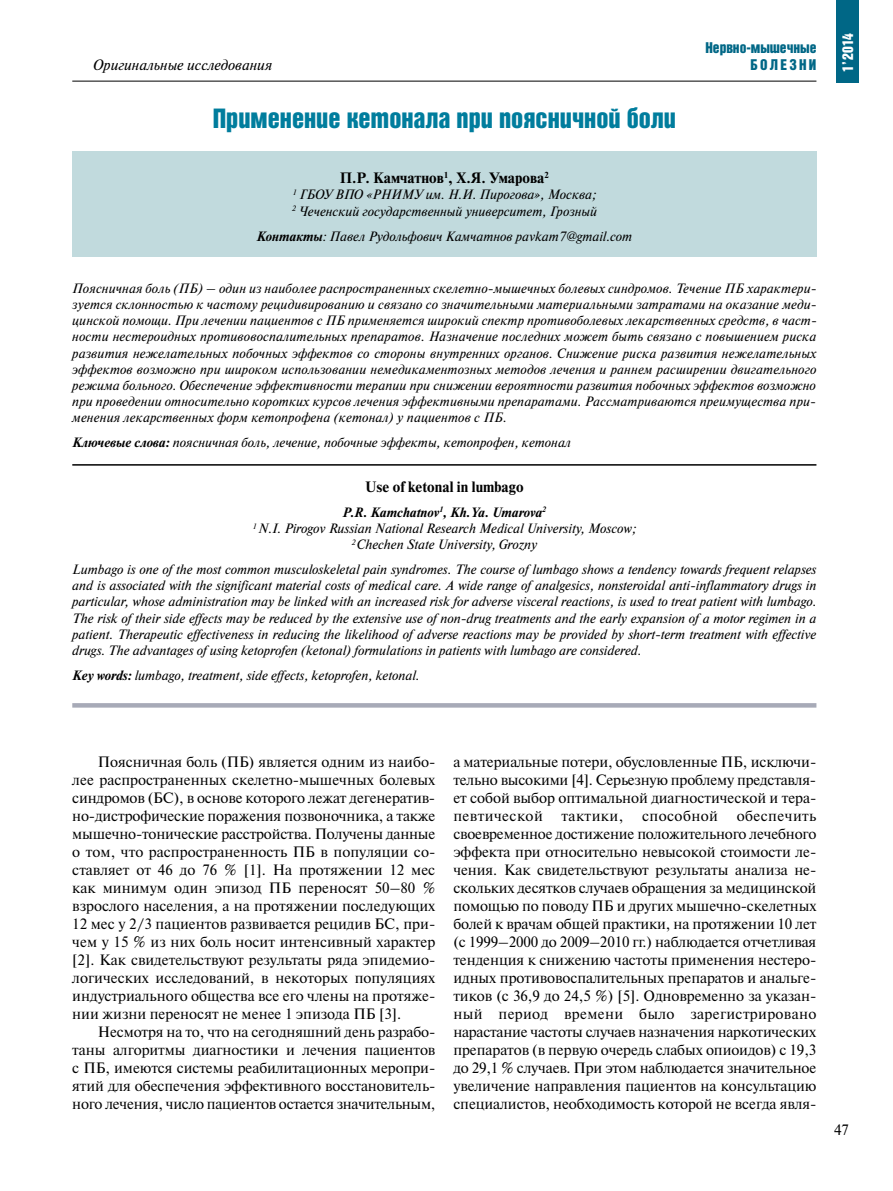
<style>
.page{position:relative;width:893px;height:1191px;background:#fff}
.page>*{position:absolute;margin:0;border:0;box-sizing:border-box;transform-origin:0 0}
.t1{font:27px "Bastion Kontrast Alt C";color:#007d9d}
.t2{font:15px/18px "Newton C";letter-spacing:-.005em;color:#000;text-align:justify}
.t3{font:700 15px "Newton C";color:#000}
.t4{font:italic 15px "Newton C";color:#000}
.t5{font:15px/16.5px "Bastion Kontrast Alt C";color:#006786;text-align:right}
.t6{font:15px "Newton C";letter-spacing:.025em;color:#000}
.t7{font:15px "Bastion Kontrast Alt C";color:#fff}
.t8{font:italic 13.5px/16.2px "Newton C";color:#000;text-align:justify}
.s1{font-weight:700}
</style>
<div class="page">
<div style="left:837px;top:0;width:22px;height:83px;background:#006786"></div>
<hr style="left:72px;top:81px;width:744px;height:1px;background:#000">
<div style="left:72px;top:151px;width:744px;height:105px;background:#c1dadd"></div>
<hr style="left:72px;top:464px;width:744px;height:1px;background:#000">
<hr style="left:72px;top:703px;width:744px;height:4px;background:#a7aab7">
<p class="t5" style="left:705px;top:40px;width:112px">Нервно-мышечные<br>БОЛЕЗНИ</p>
<p class="t4" style="left:94px;top:57px;width:180px">Оригинальные исследования</p>
<h1 class="t1" style="left:213px;top:105px;width:465px">Применение кетонала при поясничной боли</h1>
<p class="t3" style="left:340px;top:169px;width:211px">П.Р. Камчатнов<sup>1</sup>, Х.Я. Умарова<sup>2</sup></p>
<p class="t8" style="left:292px;top:186px;width:307px"><sup>1</sup> ГБОУ ВПО «РНИМУ им. Н.И. Пирогова», Москва;<br><sup>2</sup> Чеченский государственный университет, Грозный</p>
<p class="t8" style="left:256px;top:228px;width:377px"><span class="s1">Контакты</span>: Павел Рудольфович Камчатнов pavkam7@gmail.com</p>
<p class="t8" style="left:72px;top:280px;width:746px">Поясничная боль (ПБ) – один из наиболее распространенных скелетно-мышечных болевых синдромов. Течение ПБ характери&shy;зуется склонностью к частому рецидивированию и связано со значительными материальными затратами на оказание меди&shy;цинской помощи. При лечении пациентов с ПБ применяется широкий спектр противоболевых лекарственных средств, в част&shy;ности нестероидных противовоспалительных препаратов. Назначение последних может быть связано с повышением риска развития нежелательных побочных эффектов со стороны внутренних органов. Снижение риска развития нежелательных эффектов возможно при широком использовании немедикаментозных методов лечения и раннем расширении двигательного режима больного. Обеспечение эффективности терапии при снижении вероятности развития побочных эффектов возможно при проведении относительно коротких курсов лечения эффективными препаратами. Рассматриваются преимущества при&shy;менения лекарственных форм кетопрофена (кетонал) у пациентов с ПБ.</p>
<p class="t8" style="left:72px;top:434px;width:500px"><span class="s1">Ключевые слова:</span> поясничная боль, лечение, побочные эффекты, кетопрофен, кетонал</p>
<p class="t3" style="left:365px;top:478px;width:160px">Use of ketonal in lumbago</p>
<p class="t8" style="left:253px;top:504px;width:385px;text-align:center"><span class="s1">P.R. Kamchatnov</span><sup>1</sup><span class="s1">, Kh.Ya. Umarova</span><sup>2<br></sup><sup>1</sup> N.I. Pirogov Russian National Research Medical University, Moscow;<br><sup>2</sup> Chechen State University, Grozny</p>
<p class="t8" style="left:72px;top:561px;width:746px">Lumbago is one of the most common musculoskeletal pain syndromes. The course of lumbago shows a tendency towards frequent relapses and is associated with the significant material costs of medical care. A wide range of analgesics, nonsteroidal anti-inflammatory drugs in particular, whose administration may be linked with an increased risk for adverse visceral reactions, is used to treat patient with lumbago.<br>The risk of their side effects may be reduced by the extensive use of non-drug treatments and the early expansion of a motor regimen in a patient. Therapeutic effectiveness in reducing the likelihood of adverse reactions may be provided by short-term treatment with effective drugs. The advantages of using ketoprofen (ketonal) formulations in patients with lumbago are considered.</p>
<p class="t8" style="left:72px;top:667px;width:349px"><span class="s1">Key words:</span> lumbago, treatment, side effects, ketoprofen, ketonal.</p>
<p class="t7" style="left:840px;top:72px;width:40px;rotate:-90deg">1’2014</p>
<p class="t2" style="left:72px;top:753px;width:365px;text-indent:26px">Поясничная боль (ПБ) является одним из наибо&shy;лее распространенных скелетно-мышечных болевых синдромов (БС), в основе которого лежат дегенератив&shy;но-дистрофические поражения позвоночника, а также мышечно-тонические расстройства. Получены данные о том, что распространенность ПБ в популяции со&shy;ставляет от 46 до 76 % [1]. На протяжении 12 мес как минимум один эпизод ПБ переносят 50–80 % взрослого населения, а на протяжении последующих 12 мес у 2/3 пациентов развивается рецидив БС, при&shy;чем у 15 % из них боль носит интенсивный характер [2]. Как свидетельствуют результаты ряда эпидемио&shy;логических исследований, в некоторых популяциях индустриального общества все его члены на протяже&shy;нии жизни переносят не менее 1 эпизода ПБ [3].</p>
<p class="t2" style="left:72px;top:1023px;width:365px;text-indent:26px">Несмотря на то, что на сегодняшний день разрабо&shy;таны алгоритмы диагностики и лечения пациентов с ПБ, имеются системы реабилитационных меропри&shy;ятий для обеспечения эффективного восстановитель&shy;ного лечения, число пациентов остается значительным,</p>
<p class="t2" style="left:453px;top:753px;width:365px">а материальные потери, обусловленные ПБ, исключи&shy;тельно высокими [4]. Серьезную проблему представля&shy;ет собой выбор оптимальной диагностической и тера&shy;певтической</p>
<p class="t2" style="left:453px;top:807px;width:365px;text-indent:283px">обеспечить своевременное достижение положительного лечебного эффекта при относительно невысокой стоимости ле&shy;чения. Как свидетельствуют результаты анализа не&shy;скольких десятков случаев обращения за медицинской помощью по поводу ПБ и других мышечно-скелетных болей к врачам общей практики, на протяжении 10 лет (с 1999–2000 до 2009–2010 гг.) наблюдается отчетливая тенденция к снижению частоты применения нестеро&shy;идных противовоспалительных препаратов и анальге&shy;тиков (с 36,9 до 24,5 %) [5]. Одновременно за указан&shy;ный период времени было зарегистрировано нарастание частоты случаев назначения наркотических препаратов (в первую очередь слабых опиоидов) с 19,3 до 29,1 % случаев. При этом наблюдается значительное увеличение направления пациентов на консультацию специалистов, необходимость которой не всегда явля-</p>
<p class="t6" style="left:562px;top:807px;width:63px">тактики,</p>
<p class="t6" style="left:642px;top:807px;width:77px">способной</p>
<p class="t2" style="left:834px;top:1120px;width:17px">47</p>
</div>
